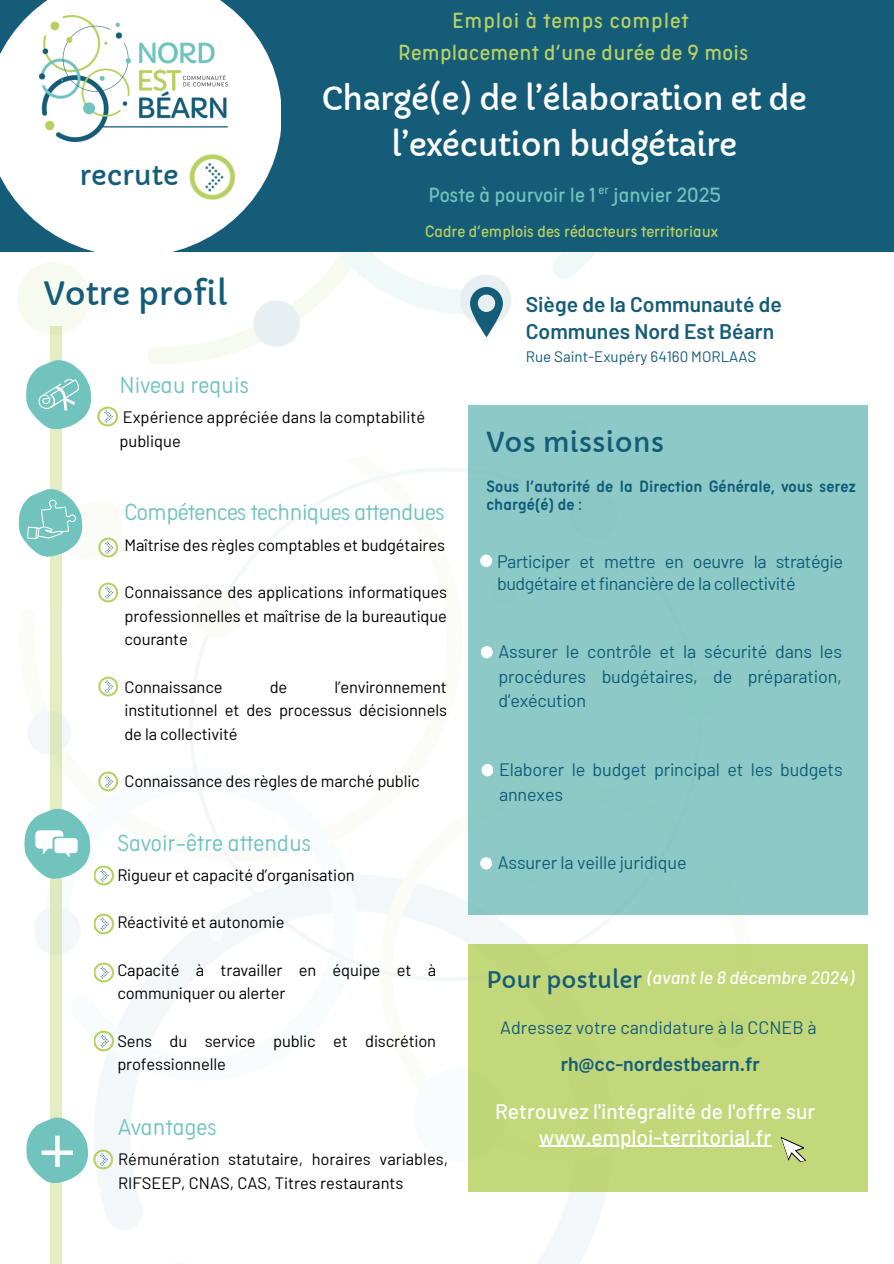
<style>
.page{position:relative;width:894px;height:1264px;background:#fff}
.page>*{position:absolute;margin:0;border:0;box-sizing:border-box;transform-origin:0 0}
.t1{font:31.5px/45.9px "Capriola";letter-spacing:-.015em;color:#fff;text-align:center}
.t2{font:31.5px "Capriola";color:#155c78}
.t3{font:27px "Capriola";color:#155c78}
.t4{font:300 25.5px "Aristotelica Pro Cnd Txt";color:#71c3be}
.t5{font:300 25.5px "Aristotelica Pro Cnd Txt";letter-spacing:-.02em;color:#71c3be}
.t6{font:24px/31.5px "Aristotelica Pro Cnd Txt";letter-spacing:.01em;color:#b7d162;text-align:center}
.t7{font:22.65px "Aristotelica Pro Cnd Txt";color:#71c3be}
.t8{font:22.5px "Capriola";color:#155c78}
.t9{font:600 21.15px/27px "Barlow";color:#155c78}
.t10{font:500 21px "Barlow";color:#fff}
.t11{font:600 19.5px "Barlow";color:#155c78}
.t12{font:18px/24.8px "Barlow";letter-spacing:-.01em;color:#105c78}
.t13{font:18px/18px "Aristotelica Pro Cnd Txt Dmbld";color:#105c78}
.t14{font:18px "Aristotelica Pro Cnd Txt";color:#b7d162}
.t15{font:18px "Barlow";color:#155c78}
.t16{font:italic 500 18px "Barlow";color:#fff}
.t17{font:16.5px/23.7px "Barlow";letter-spacing:-.01em;color:#000}
.t18{font:15.15px "Barlow";color:#105c78}
.t19{font:13.65px "Aristotelica Pro Cnd Txt";color:#71c3be}
</style>
<div class="page">
<img style="left:17px;top:252px;width:851px;height:189px">
<div style="left:0;top:0;width:893px;height:252px;background:#155c78"></div>
<svg style="left:0;top:0;width:281px;height:257px;fill:#fff"></svg>
<img style="left:40px;top:16px;width:187px;height:126px">
<img style="left:189px;top:153px;width:47px;height:48px">
<img style="left:17px;top:403px;width:808px;height:860px">
<div style="left:467px;top:404px;width:400px;height:510px;background:#8dc9c6"></div>
<div style="left:51px;top:327px;width:11px;height:936px;background:#e3edc2"></div>
<svg style="left:24px;top:808px;width:66px;height:70px"></svg>
<img style="left:94px;top:865px;width:20px;height:20px">
<img style="left:94px;top:913px;width:20px;height:21px">
<img style="left:94px;top:962px;width:20px;height:20px">
<img style="left:94px;top:1030px;width:20px;height:21px">
<svg style="left:470px;top:287px;width:32px;height:50px"></svg>
<svg style="left:26px;top:1117px;width:62px;height:65px"></svg>
<svg style="left:42px;top:1150px;width:31px;height:4px"></svg>
<div style="left:55px;top:1135px;width:5px;height:31px;background:#fff"></div>
<img style="left:94px;top:1149px;width:20px;height:20px">
<svg style="left:26px;top:360px;width:65px;height:69px"></svg>
<img style="left:98px;top:406px;width:20px;height:21px">
<div style="left:467px;top:944px;width:400px;height:248px;background:#c2d87a"></div>
<svg style="left:781px;top:1137px;width:26px;height:26px"></svg>
<svg style="left:19px;top:489px;width:63px;height:67px"></svg>
<img style="left:98px;top:582px;width:20px;height:20px">
<img style="left:98px;top:537px;width:20px;height:21px">
<img style="left:98px;top:771px;width:21px;height:20px">
<img style="left:98px;top:676px;width:20px;height:21px">
<div style="left:480px;top:554px;width:12px;height:13px;background:#fff;border-radius:50%"></div>
<hr style="left:538px;top:1145px;width:233px;height:1px;background:#fff">
<div style="left:480px;top:646px;width:12px;height:12px;background:#fff;border-radius:50%"></div>
<div style="left:481px;top:764px;width:12px;height:12px;background:#fff;border-radius:50%"></div>
<div style="left:480px;top:857px;width:12px;height:12px;background:#fff;border-radius:50%"></div>
<p class="t3" style="left:80px;top:159px;width:100px">recrute</p>
<p class="t2" style="left:44px;top:275px;width:185px">Votre profil</p>
<p class="t6" style="left:398px;top:7px;width:352px">Emploi à temps complet<br>Remplacement d’une durée de 9 mois</p>
<p class="t1" style="left:322px;top:76px;width:486px">Chargé(e) de l’élaboration et de l’exécution budgétaire</p>
<p class="t7" style="left:428px;top:187px;width:294px">Poste à pourvoir le 1 janvier 2025</p>
<p class="t19" style="left:598px;top:185px;width:12px">er</p>
<p class="t14" style="left:425px;top:225px;width:294px">Cadre d’emplois des rédacteurs territoriaux</p>
<p class="t9" style="left:525px;top:290px;width:257px">Siège de la Communauté de<br>Communes Nord Est Béarn</p>
<p class="t18" style="left:525px;top:347px;width:232px">Rue Saint-Exupéry 64160 MORLAAS</p>
<p class="t4" style="left:119px;top:376px;width:131px">Niveau requis</p>
<p class="t17" style="left:119px;top:404px;width:307px">Expérience appréciée dans la comptabilité publique</p>
<p class="t5" style="left:124px;top:504px;width:322px">Compétences techniques attendues</p>
<p class="t17" style="left:124px;top:532px;width:322px">Maîtrise des règles comptables et budgétaires</p>
<p class="t17" style="left:124px;top:579px;width:324px;text-align:justify">Connaissance des applications informatiques professionnelles et maîtrise de la bureautique courante</p>
<p class="t17" style="left:124px;top:674px;width:100px">Connaissance</p>
<p class="t17" style="left:270px;top:674px;width:19px">de</p>
<p class="t17" style="left:124px;top:674px;width:324px;text-align:justify;text-indent:210px">l’environnement institutionnel et des processus décisionnels de la collectivité</p>
<p class="t17" style="left:124px;top:768px;width:297px">Connaissance des règles de marché public</p>
<h2 class="t4" style="left:117px;top:834px;width:195px">Savoir-être attendus</h2>
<h3 class="t17" style="left:117px;top:862px;width:239px">Rigueur et capacité d’organisation</h3>
<h3 class="t17" style="left:117px;top:910px;width:169px">Réactivité et autonomie</h3>
<p class="t17" style="left:117px;top:957px;width:320px">Capacité à travailler en équipe et à communiquer ou alerter</p>
<h1 class="t17" style="left:117px;top:1028px;width:320px">Sens du service public et discrétion professionnelle</h1>
<p class="t4" style="left:118px;top:1118px;width:100px">Avantages</p>
<p class="t17" style="left:118px;top:1146px;width:331px">Rémunération statutaire, horaires variables,<br>RIFSEEP, CNAS, CAS, Titres restaurants</p>
<p class="t3" style="left:486px;top:426px;width:179px">Vos missions</p>
<p class="t13" style="left:486px;top:478px;width:371px">Sous l’autorité de la Direction Générale, vous serez chargé(é) de :</p>
<p class="t12" style="left:497px;top:550px;width:347px;line-height:21.3px">Participer et mettre en oeuvre la stratégie budgétaire et financière de la collectivité</p>
<p class="t12" style="left:498px;top:638px;width:345px;text-align:justify">Assurer le contrôle et la sécurité dans les procédures budgétaires, de préparation, d’exécution</p>
<h2 class="t12" style="left:499px;top:756px;width:345px">Elaborer le budget principal et les budgets annexes</h2>
<h6 class="t12" style="left:497px;top:849px;width:190px">Assurer la veille juridique</h6>
<p class="t8" style="left:486px;top:966px;width:157px">Pour postuler</p>
<p class="t16" style="left:647px;top:965px;width:208px">(avant le 8 décembre 2024)</p>
<p class="t15" style="left:500px;top:1015px;width:318px">Adressez votre candidature à la CCNEB à</p>
<p class="t11" style="left:560px;top:1051px;width:200px">rh@cc-nordestbearn.fr</p>
<p class="t10" style="left:495px;top:1097px;width:321px">Retrouvez l'intégralité de l'offre sur</p>
<p class="t10" style="left:538px;top:1123px;width:234px">www.emploi-territorial.fr</p>
</div>
